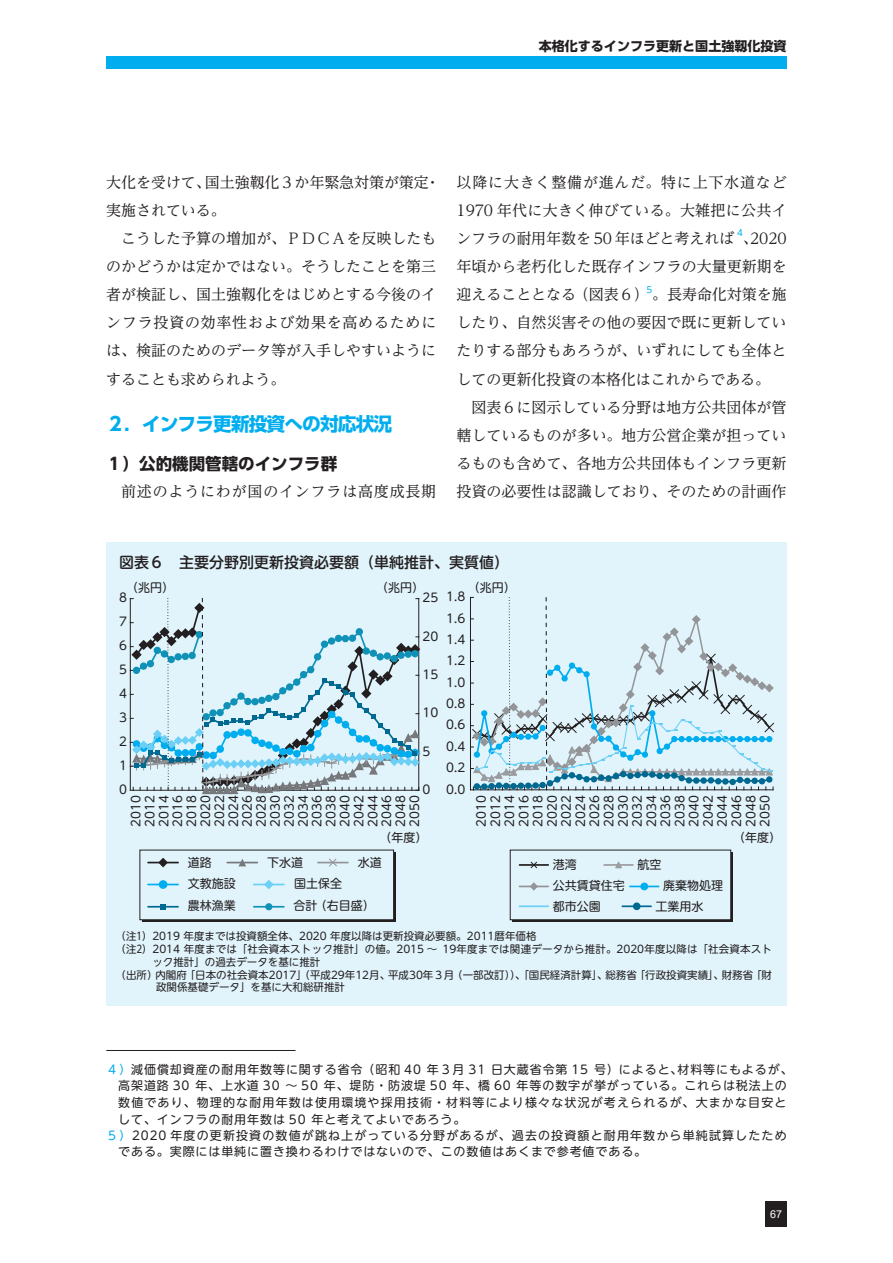
<style>
.page{position:relative;width:893px;height:1263px;background:#fff}
.page>*{position:absolute;margin:0;border:0;box-sizing:border-box;transform-origin:0 0}
.t1{font:700 18.75px "UD Shin Go Pr 6";letter-spacing:-.05em;color:#00aeef}
.t2{font:700 16.5px "UD Shin Go Pr 6";color:#231f20}
.t3{font:15px/28.2px "UD Reimin Pr 6";color:#231f20;text-align:justify}
.t4{font:500 15px "UD Shin M Go Pr 6";color:#231f20}
.t5{font:15px "UD Reimin Pr 6";letter-spacing:.055em;color:#231f20}
.t6{font:700 13.05px "UD Shin Go Pr 6";color:#231f20}
.t7{font:12px/14px "UD Shin M Go Pr 6";letter-spacing:.075em;color:#231f20;text-align:justify}
.t8{font:12px "UD Shin M Go Pr 6";letter-spacing:.095em;color:#231f20}
.t9{font:10.8px "Arial";color:#fff}
.t10{font:10.5px "UD Shin M Go Pr 6";color:#231f20}
.t11{font:10.5px "UD Shin M Go Pr 6";letter-spacing:.02em;color:#231f20}
.t12{font:10.5px "UD Shin M Go Pr 6";color:#231f20;scale:1.12 1}
.t13{font:8.7px "UD Shin M Go Pr 6";color:#00aeef}
.s1{color:#00aeef}
</style>
<div class="page">
<div style="left:106px;top:56px;width:681px;height:13px;background:#00aeef"></div>
<div style="left:765px;top:1201px;width:22px;height:26px;background:#231f20"></div>
<hr style="left:106px;top:1050px;width:190px;height:1px;background:#231f20">
<div style="left:106px;top:542px;width:681px;height:463px;background:#e1f4fc"></div>
<div style="left:512px;top:852px;width:221px;height:70px;background:#231f20"></div>
<div style="left:510px;top:850px;width:221px;height:70px;background:#e1f4fc"></div>
<div style="left:510px;top:850px;width:221px;height:70px;border:1px solid #231f20"></div>
<div style="left:142px;top:852px;width:254px;height:70px;background:#231f20"></div>
<div style="left:140px;top:850px;width:254px;height:70px;background:#e1f4fc"></div>
<div style="left:140px;top:850px;width:254px;height:70px;border:1px solid #231f20"></div>
<hr style="left:148px;top:862px;width:30px;height:1px;background:#231f20">
<svg style="left:158px;top:858px;width:10px;height:9px"></svg>
<hr style="left:227px;top:862px;width:30px;height:1px;background:#76787b">
<svg style="left:238px;top:859px;width:8px;height:7px"></svg>
<hr style="left:318px;top:862px;width:30px;height:1px;background:#939598">
<svg style="left:328px;top:858px;width:10px;height:9px"></svg>
<hr style="left:148px;top:884px;width:30px;height:1px;background:#00aeef">
<div style="left:159px;top:880px;width:8px;height:9px;background:#00aeef;border-radius:50%"></div>
<hr style="left:254px;top:884px;width:30px;height:1px;background:#6bcff6">
<svg style="left:264px;top:880px;width:10px;height:9px"></svg>
<hr style="left:148px;top:906px;width:30px;height:1px;background:#006991">
<svg style="left:160px;top:904px;width:6px;height:6px"></svg>
<hr style="left:254px;top:906px;width:30px;height:1px;background:#1092b8">
<div style="left:265px;top:903px;width:7px;height:7px;background:#1092b8;border-radius:50%"></div>
<svg style="left:130px;top:598px;width:290px;height:196px"></svg>
<hr style="left:519px;top:864px;width:29px;height:2px;background:#231f20">
<svg style="left:530px;top:861px;width:8px;height:8px"></svg>
<hr style="left:604px;top:864px;width:29px;height:2px;background:#9a9c9f">
<svg style="left:614px;top:861px;width:9px;height:7px"></svg>
<hr style="left:519px;top:885px;width:29px;height:2px;background:#939598">
<svg style="left:530px;top:882px;width:8px;height:9px"></svg>
<hr style="left:630px;top:885px;width:29px;height:2px;background:#00aeef">
<div style="left:640px;top:882px;width:8px;height:8px;background:#00aeef;border-radius:50%"></div>
<hr style="left:519px;top:905px;width:29px;height:2px;background:#6bcff6">
<hr style="left:622px;top:905px;width:29px;height:2px;background:#006991">
<div style="left:633px;top:902px;width:8px;height:8px;background:#006991;border-radius:50%"></div>
<svg style="left:470px;top:596px;width:305px;height:195px"></svg>
<p class="t6" style="left:539px;top:35px;width:249px">本格化するインフラ更新と国土強靱化投資</p>
<p class="t3" style="left:106px;top:167px;width:335px">大化を受けて、国土強靱化３か年緊急対策が策定・実施されている。</p>
<p class="t3" style="left:106px;top:224px;width:332px;text-indent:15px">こうした予算の増加が、ＰＤＣＡを反映したものかどうかは定かではない。そうしたことを第三者が検証し、国土強靱化をはじめとする今後のインフラ投資の効率性および効果を高めるためには、検証のためのデータ等が入手しやすいようにすることも求められよう。</p>
<h1 class="t1" style="left:106px;top:408px;width:287px">２．インフラ更新投資への対応状況</h1>
<h2 class="t2" style="left:106px;top:451px;width:233px">１）公的機関管轄のインフラ群</h2>
<p class="t5" style="left:121px;top:479px;width:317px">前述のようにわが国のインフラは高度成長期</p>
<p class="t3" style="left:457px;top:167px;width:332px">以降に大きく整備が進んだ。特に上下水道など1970 年代に大きく伸びている。大雑把に公共インフラの耐用年数を 50 年ほどと考えれば</p>
<p class="t13" style="left:737px;top:226px;width:7px">4</p>
<p class="t3" style="left:457px;top:224px;width:331px;text-indent:286px">、2020年頃から老朽化した既存インフラの大量更新期を迎えることとなる（図表６）。長寿命化対策を施</p>
<p class="t13" style="left:646px;top:282px;width:7px">5</p>
<p class="t3" style="left:457px;top:308px;width:331px">したり、自然災害その他の要因で既に更新していたりする部分もあろうが、いずれにしても全体としての更新化投資の本格化はこれからである。</p>
<p class="t3" style="left:457px;top:392px;width:331px;text-indent:15px">図表６に図示している分野は地方公共団体が管轄しているものが多い。地方公営企業が担っているものも含めて、各地方公共団体もインフラ更新投資の必要性は認識しており、そのための計画作</p>
<p class="t4" style="left:119px;top:550px;width:391px">図表６　主要分野別更新投資必要額（単純推計、実質値）</p>
<p class="t7" style="left:126px;top:580px;width:49px">（兆円）</p>
<p class="t7" style="left:119px;top:590px;width:9px">8</p>
<p class="t7" style="left:376px;top:580px;width:49px">（兆円）</p>
<p class="t7" style="left:423px;top:590px;width:17px">25</p>
<p class="t7" style="left:446px;top:589px;width:21px">1.8</p>
<p class="t7" style="left:468px;top:580px;width:49px">（兆円）</p>
<p class="t7" style="left:119px;top:614px;width:9px">7</p>
<p class="t7" style="left:446px;top:610px;width:21px">1.6</p>
<p class="t7" style="left:119px;top:638px;width:9px">6</p>
<p class="t7" style="left:423px;top:628px;width:17px">20</p>
<p class="t7" style="left:446px;top:632px;width:21px">1.4</p>
<p class="t7" style="left:119px;top:662px;width:9px">5</p>
<p class="t7" style="left:119px;top:686px;width:9px">4</p>
<p class="t7" style="left:119px;top:710px;width:9px">3</p>
<p class="t7" style="left:423px;top:667px;width:17px">15</p>
<p class="t7" style="left:423px;top:705px;width:17px">10</p>
<p class="t7" style="left:446px;top:653px;width:21px">1.2</p>
<p class="t7" style="left:446px;top:674px;width:21px">1.0</p>
<p class="t7" style="left:446px;top:696px;width:21px">0.8</p>
<p class="t7" style="left:446px;top:717px;width:21px">0.6</p>
<p class="t7" style="left:119px;top:734px;width:9px">2</p>
<p class="t7" style="left:423px;top:743px;width:9px">5</p>
<p class="t7" style="left:446px;top:739px;width:21px">0.4</p>
<p class="t7" style="left:119px;top:758px;width:9px">1</p>
<p class="t7" style="left:446px;top:760px;width:21px">0.2</p>
<p class="t7" style="left:446px;top:781px;width:21px">0.0</p>
<p class="t7" style="left:119px;top:782px;width:9px">0</p>
<p class="t7" style="left:423px;top:782px;width:9px">0</p>
<p class="t7" style="left:128px;top:827px;width:33px;rotate:-90deg">2010<br>2012<br>2014<br>2016<br>2018<br>2020<br>2022<br>2024<br>2026<br>2028<br>2030<br>2032<br>2034<br>2036<br>2038<br>2040<br>2042<br>2044<br>2046<br>2048<br>2050</p>
<p class="t7" style="left:473px;top:827px;width:33px;rotate:-90deg">2010<br>2012<br>2014<br>2016<br>2018<br>2020<br>2022<br>2024<br>2026<br>2028<br>2030<br>2032<br>2034<br>2036<br>2038<br>2040<br>2042<br>2044<br>2046<br>2048<br>2050</p>
<p class="t7" style="left:188px;top:854px;width:25px">道路</p>
<p class="t7" style="left:267px;top:854px;width:37px">下水道</p>
<p class="t7" style="left:358px;top:854px;width:25px">水道</p>
<p class="t7" style="left:188px;top:876px;width:49px">文教施設</p>
<p class="t7" style="left:294px;top:876px;width:49px">国土保全</p>
<p class="t7" style="left:188px;top:898px;width:49px">農林漁業</p>
<p class="t7" style="left:293px;top:898px;width:83px">合計（右目盛）</p>
<p class="t7" style="left:733px;top:830px;width:49px">（年度）</p>
<p class="t7" style="left:380px;top:830px;width:50px">（年度）</p>
<p class="t7" style="left:553px;top:856px;width:25px">港湾</p>
<p class="t7" style="left:637px;top:856px;width:25px">航空</p>
<p class="t7" style="left:553px;top:878px;width:73px">公共賃貸住宅</p>
<p class="t7" style="left:663px;top:878px;width:61px">廃棄物処理</p>
<p class="t7" style="left:553px;top:898px;width:49px">都市公園</p>
<p class="t7" style="left:655px;top:898px;width:49px">工業用水</p>
<p class="t10" style="left:116px;top:928px;width:422px">（注1）2019 年度までは投資額全体、2020 年度以降は更新投資必要額。2011暦年価格</p>
<p class="t11" style="left:116px;top:940px;width:658px">（注2）2014 年度までは「社会資本ストック推計」の値。2015 ～ 19年度までは関連データから推計。2020年度以降は「社会資本スト</p>
<p class="t10" style="left:121px;top:953px;width:201px">　　　ック推計」の過去データを基に推計</p>
<p class="t10" style="left:116px;top:966px;width:658px">（出所）内閣府「日本の社会資本2017」（平成29年12月、平成30年３月（一部改訂））、「国民経済計算」、総務省「行政投資実績」、財務省「財</p>
<p class="t12" style="left:121px;top:979px;width:202px">　　　政関係基礎データ」を基に大和総研推計</p>
<p class="t7" style="left:106px;top:1061px;width:688px"><span class="s1">4 ）</span>減価償却資産の耐用年数等に関する省令（昭和 40 年３月 31 日大蔵省令第 15 号）によると、材料等にもよるが、</p>
<p class="t7" style="left:118px;top:1078px;width:670px">高架道路 30 年、上水道 30 ～ 50 年、堤防・防波堤 50 年、橋 60 年等の数字が挙がっている。これらは税法上の</p>
<p class="t8" style="left:118px;top:1092px;width:670px">数値であり、物理的な耐用年数は使用環境や採用技術・材料等により様々な状況が考えられるが、大まかな目安と</p>
<p class="t7" style="left:118px;top:1111px;width:349px">して、インフラの耐用年数は 50 年と考えてよいであろう。</p>
<p class="t8" style="left:106px;top:1125px;width:682px"><span class="s1">5 ）</span>2020 年度の更新投資の数値が跳ね上がっている分野があるが、過去の投資額と耐用年数から単純試算したため</p>
<p class="t7" style="left:118px;top:1144px;width:530px">である。実際には単純に置き換わるわけではないので、この数値はあくまで参考値である。</p>
<p class="t9" style="left:770px;top:1207px;width:14px">67</p>
</div>
